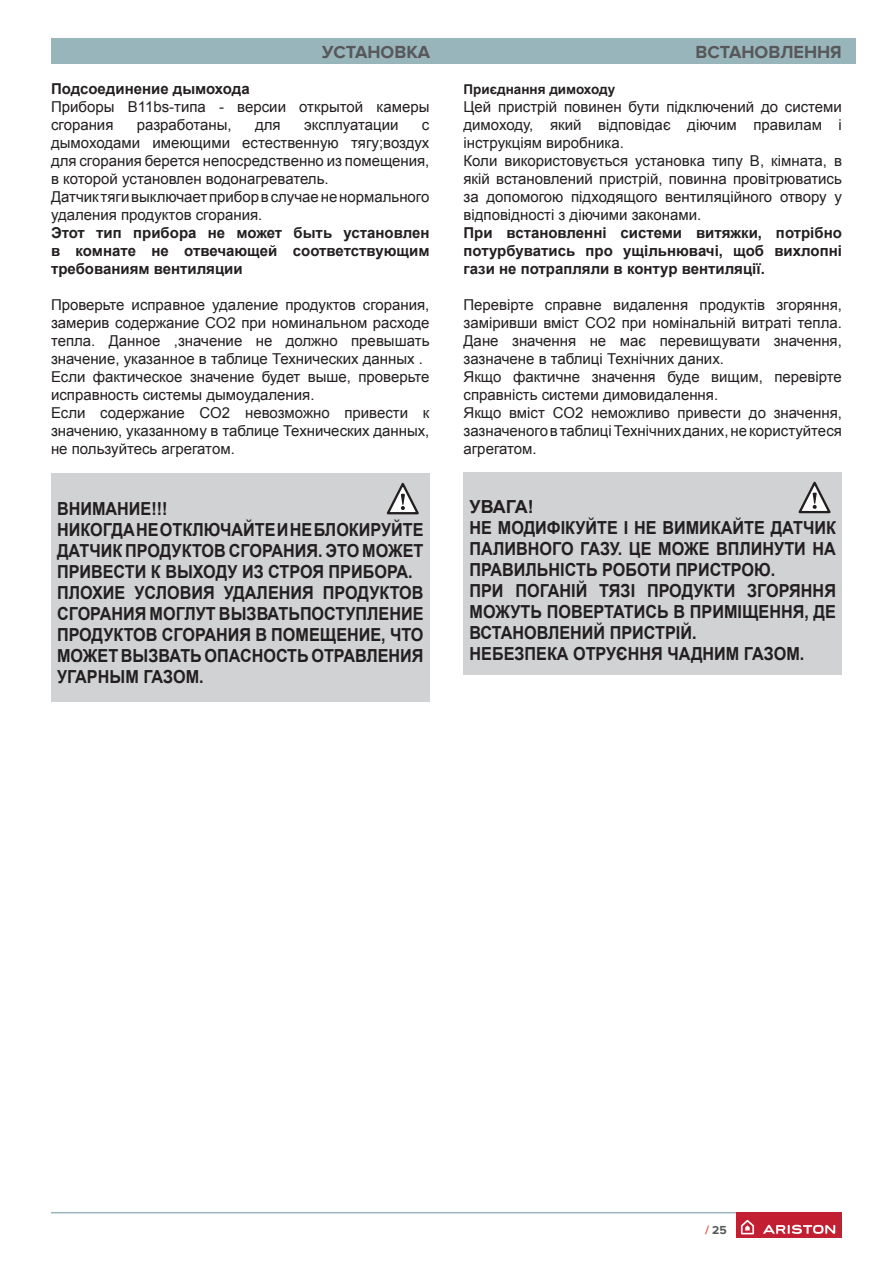
<style>
.page{position:relative;width:893px;height:1263px;background:#fff}
.page>*{position:absolute;margin:0;border:0;box-sizing:border-box;transform-origin:0 0}
.t1{font:700 18px/21px "Arial";color:#231f20;scale:.9 1}
.t2{font:700 18px/21px "Arial";color:#231f20}
.t3{font:700 18px "Proxima Nova";color:#57585a}
.t4{font:15px/18px "Arial";color:#231f20}
.t5{font:700 15px/18px "Arial";color:#231f20;text-align:justify}
.t6{font:700 13.5px "Arial";color:#231f20}
.t7{font:700 12px "Proxima Nova";color:#57585a}
.s1{color:#d55541}
</style>
<div class="page">
<hr style="left:51px;top:1212px;width:791px;height:1px;background:#99b5bc">
<div style="left:736px;top:1212px;width:106px;height:26px;background:#c31f33"></div>
<svg style="left:741px;top:1220px;width:13px;height:14px"></svg>
<svg style="left:763px;top:1225px;width:72px;height:9px"></svg>
<div style="left:51px;top:38px;width:804px;height:26px;background:#99b5bc"></div>
<div style="left:51px;top:474px;width:378px;height:228px;background:#d1d2d4"></div>
<svg style="left:386px;top:482px;width:33px;height:33px"></svg>
<div style="left:463px;top:473px;width:379px;height:202px;background:#d1d2d4"></div>
<svg style="left:798px;top:481px;width:33px;height:32px"></svg>
<p class="t3" style="left:322px;top:42px;width:109px">УСТАНОВКА</p>
<p class="t3" style="left:695px;top:42px;width:148px">ВСТАНОВЛЕННЯ</p>
<p class="t5" style="left:51px;top:80px;width:200px">Подсоединение дымохода</p>
<p class="t4" style="left:51px;top:98px;width:380px">Приборы B11bs-типа - версии открытой камеры сгорания</p>
<p class="t4" style="left:137px;top:116px;width:96px">разработаны,</p>
<p class="t4" style="left:255px;top:116px;width:27px">для</p>
<p class="t4" style="left:304px;top:116px;width:96px">эксплуатации</p>
<p class="t4" style="left:51px;top:116px;width:380px;text-indent:371px">с дымоходами имеющими естественную тягу;воздух для сгорания берется непосредственно из помещения, в которой установлен водонагреватель.<br>Датчик тяги выключает прибор в случае не нормального удаления продуктов сгорания.</p>
<p class="t5" style="left:51px;top:224px;width:380px">Этот тип прибора не может быть установлен в комнате не отвечающей соответствующим требованиям вентиляции</p>
<p class="t4" style="left:51px;top:296px;width:380px">Проверьте исправное удаление продуктов сгорания, замерив содержание CO2 при номинальном расходе тепла. Данное ,значение не должно превышать значение, указанное в таблице Технических данных .<br>Если фактическое значение будет выше, проверьте исправность системы дымоудаления.<br>Если содержание CO2 невозможно привести к значению, указанному в таблице Технических данных, не пользуйтесь агрегатом.</p>
<p class="t6" style="left:463px;top:80px;width:153px">Приєднання димоходу</p>
<p class="t4" style="left:463px;top:98px;width:380px">Цей пристрій повинен бути підключений до системи димоходу, який відповідає діючим правилам і інструкціям виробника.<br>Коли використовується установка типу B, кімната, в якій встановлений пристрій, повинна провітрюватись за допомогою підходящого вентиляційного отвору у відповідності з діючими законами.</p>
<p class="t5" style="left:463px;top:224px;width:380px">При встановленні системи витяжки, потрібно потурбуватись про ущільнювачі, щоб вихлопні гази не потрапляли в контур вентиляції.</p>
<p class="t4" style="left:463px;top:296px;width:380px">Перевірте справне видалення продуктів згоряння, заміривши вміст CO2 при номінальній витраті тепла.<br>Дане значення не має перевищувати значення, зазначене в таблиці Технічних даних.<br>Якщо фактичне значення буде вищим, перевірте справність системи димовидалення.<br>Якщо вміст CO2 неможливо привести до значення, зазначеного в таблиці Технічних даних, не користуйтеся агрегатом.</p>
<p class="t1" style="left:57px;top:498px;width:409px">ВНИМАНИЕ!!!<br>НИКОГДА НЕ ОТКЛЮЧАЙТЕ И НЕ БЛОКИРУЙТЕ<br>ДАТЧИК ПРОДУКТОВ СГОРАНИЯ. ЭТО МОЖЕТ<br>ПРИВЕСТИ К ВЫХОДУ ИЗ СТРОЯ ПРИБОРА.<br>ПЛОХИЕ УСЛОВИЯ УДАЛЕНИЯ ПРОДУКТОВ<br>СГОРАНИЯ МОГЛУТ ВЫЗВАТЬПОСТУПЛЕНИЕ<br>ПРОДУКТОВ СГОРАНИЯ В ПОМЕЩЕНИЕ, ЧТО<br>МОЖЕТ ВЫЗВАТЬ ОПАСНОСТЬ ОТРАВЛЕНИЯ<br>УГАРНЫМ ГАЗОМ.</p>
<p class="t2" style="left:469px;top:497px;width:368px">УВАГА!<br>НЕ МОДИФІКУЙТЕ І НЕ ВИМИКАЙТЕ ДАТЧИК<br>ПАЛИВНОГО ГАЗУ. ЦЕ МОЖЕ ВПЛИНУТИ НА<br>ПРАВИЛЬНІСТЬ РОБОТИ ПРИСТРОЮ.<br>ПРИ ПОГАНІЙ ТЯЗІ ПРОДУКТИ ЗГОРЯННЯ<br>МОЖУТЬ ПОВЕРТАТИСЬ В ПРИМІЩЕННЯ, ДЕ<br>ВСТАНОВЛЕНИЙ ПРИСТРІЙ.<br>НЕБЕЗПЕКА ОТРУЄННЯ ЧАДНИМ ГАЗОМ.</p>
<p class="t7" style="left:705px;top:1225px;width:23px"><span class="s1">/</span> 25</p>
</div>
